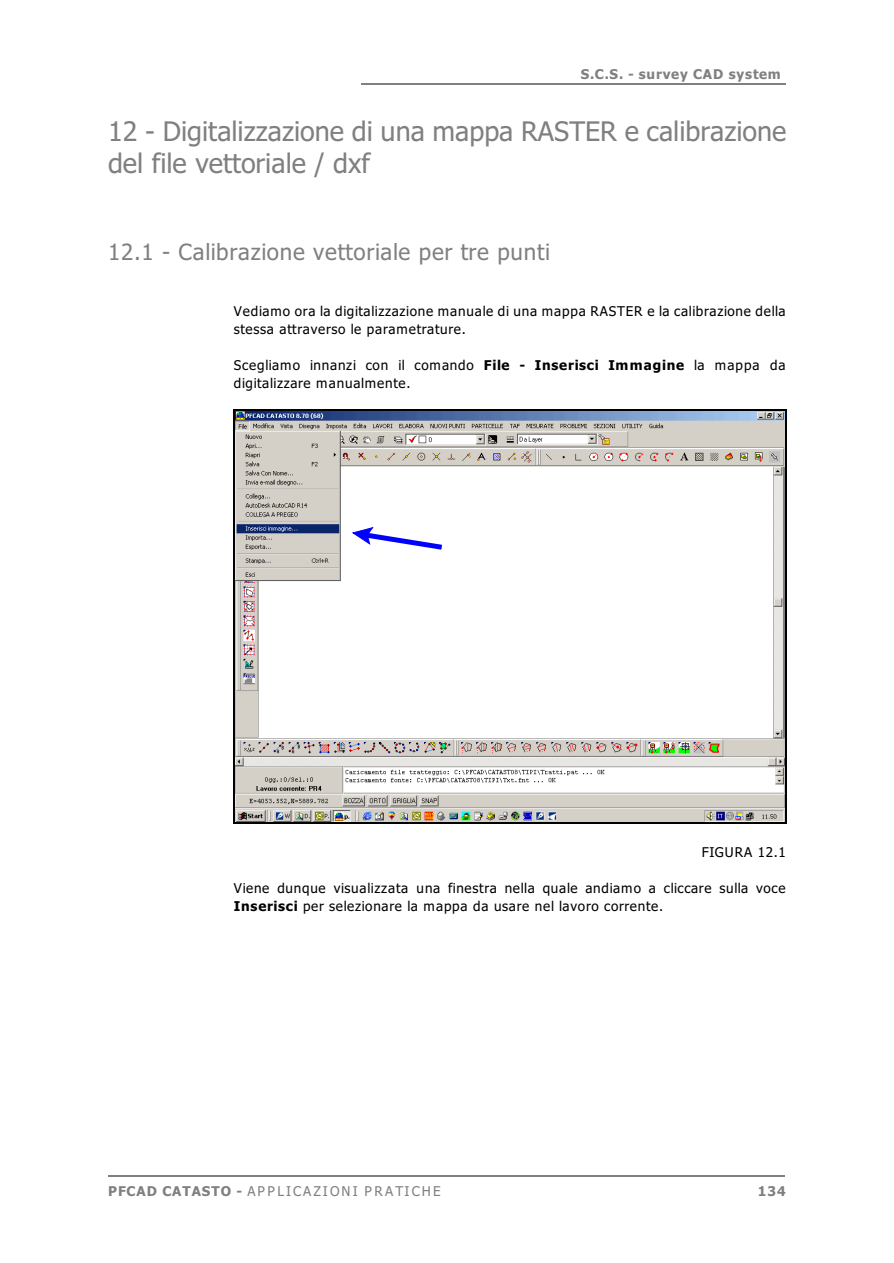
<style>
.page{position:relative;width:894px;height:1263px;background:#fff}
.page>*{position:absolute;margin:0;border:0;box-sizing:border-box;transform-origin:0 0}
.t1{font:27px/32.5px "Tahoma";color:#808080}
.t2{font:22.35px "Tahoma";letter-spacing:.035em;color:#808080}
.t3{font:13.5px/18px "Tahoma";letter-spacing:.05em;color:#000}
.t4{font:italic 13.5px "Tahoma";letter-spacing:.165em;color:#808080}
.t5{font:700 13.5px "Tahoma";letter-spacing:.06em;color:#808080}
.s1{font-weight:700}
.s2{font-weight:700;font-style:normal}
</style>
<div class="page">
<hr style="left:361px;top:83px;width:425px;height:1px;background:#808080">
<hr style="left:108px;top:1175px;width:676px;height:1px;background:#808080">
<img style="left:235px;top:412px;width:549px;height:411px">
<svg style="left:352px;top:527px;width:95px;height:26px"></svg>
<hr style="left:234px;top:409px;width:1px;height:415px;background:#000">
<hr style="left:785px;top:409px;width:1px;height:415px;background:#000">
<hr style="left:234px;top:409px;width:552px;height:1px;background:#000">
<hr style="left:234px;top:823px;width:552px;height:1px;background:#000">
<p class="t5" style="left:581px;top:69px;width:201px">S.C.S. - survey CAD system</p>
<h1 class="t1" style="left:108px;top:117px;width:680px">12 - Digitalizzazione di una mappa RASTER e calibrazione del file vettoriale / dxf</h1>
<h2 class="t2" style="left:108px;top:243px;width:444px">12.1 - Calibrazione vettoriale per tre punti</h2>
<p class="t3" style="left:234px;top:303px;width:553px">Vediamo ora la digitalizzazione manuale di una mappa RASTER e la calibrazione della stessa attraverso le parametrature.</p>
<p class="t3" style="left:234px;top:357px;width:553px">Scegliamo innanzi con il comando <span class="s1">File - Inserisci Immagine</span> la mappa da digitalizzare manualmente.</p>
<p class="t3" style="left:702px;top:844px;width:86px">FIGURA 12.1</p>
<p class="t3" style="left:234px;top:880px;width:553px">Viene dunque visualizzata una finestra nella quale andiamo a cliccare sulla voce<br><span class="s1">Inserisci</span> per selezionare la mappa da usare nel lavoro corrente.</p>
<p class="t4" style="left:108px;top:1186px;width:334px"><span class="s2">PFCAD CATASTO -</span> APPLICAZIONI PRATICHE</p>
<p class="t5" style="left:758px;top:1186px;width:29px">134</p>
</div>
